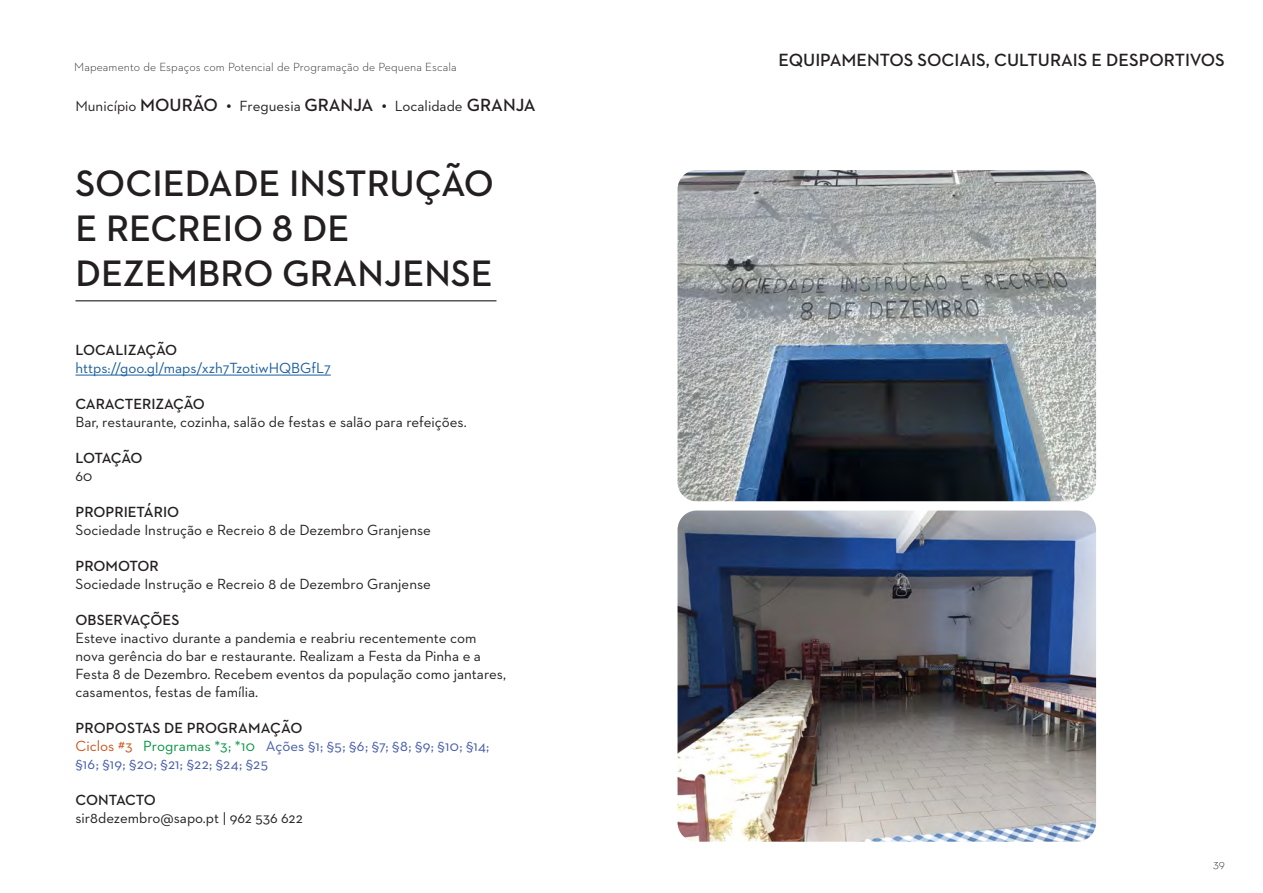
<style>
.page{position:relative;width:1263px;height:893px;background:#fff}
.page>*{position:absolute;margin:0;border:0;box-sizing:border-box;transform-origin:0 0}
.t1{font:600 37.5px/45px "Neutraface 2 Text";color:#231f20}
.t2{font:600 18px "Neutraface 2 Text";color:#231f20}
.t3{font:15px/18px "Neutraface 2 Text";color:#231f20}
.t4{font:15px/18px "Neutraface 2 Text";letter-spacing:.005em;color:#4259a7}
.t5{font:600 15px "Neutraface 2 Text";letter-spacing:-.005em;color:#231f20}
.t6{font:15px "Neutraface 2 Text";color:#175d9e}
.t7{font:600 15px "Neutraface 2 Text";letter-spacing:-.05em;color:#231f20}
.t8{font:300 12px "Neutraface 2 Text";letter-spacing:.01em;color:#231f20}
.s1{font-weight:600;font-size:18px}
.s2{font-weight:600;color:#231f20}
.s3{color:#ca5419}
.s4{color:#059341}
</style>
<div class="page">
<hr style="left:75px;top:301px;width:421px;height:1px;background:#000">
<hr style="left:75px;top:375px;width:256px;height:1px;background:#175d9e">
<img style="left:677px;top:170px;width:419px;height:331px">
<img style="left:677px;top:511px;width:419px;height:331px">
<p class="t8" style="left:74px;top:59px;width:384px">Mapeamento de Espaços com Potencial de Programação de Pequena Escala</p>
<p class="t2" style="left:778px;top:49px;width:448px">EQUIPAMENTOS SOCIAIS, CULTURAIS E DESPORTIVOS</p>
<p class="t3" style="left:75px;top:96px;width:462px">Município <span class="s1">MOURÃO •</span> Freguesia <span class="s1">GRANJA •</span> Localidade <span class="s1">GRANJA</span></p>
<h1 class="t1" style="left:75px;top:161px;width:420px">SOCIEDADE INSTRUÇÃO<br>E RECREIO 8 DE<br>DEZEMBRO GRANJENSE</h1>
<p class="t5" style="left:75px;top:340px;width:103px">LOCALIZAÇÃO</p>
<p class="t6" style="left:75px;top:359px;width:257px">https://goo.gl/maps/xzh7TzotiwHQBGfL7</p>
<p class="t5" style="left:75px;top:394px;width:131px">CARACTERIZAÇÃO</p>
<p class="t3" style="left:75px;top:413px;width:393px">Bar, restaurante, cozinha, salão de festas e salão para refeições.</p>
<p class="t7" style="left:75px;top:448px;width:69px">LOTAÇÃO</p>
<p class="t3" style="left:75px;top:467px;width:18px">60</p>
<p class="t5" style="left:75px;top:502px;width:105px">PROPRIETÁRIO</p>
<p class="t3" style="left:75px;top:521px;width:357px">Sociedade Instrução e Recreio 8 de Dezembro Granjense</p>
<p class="t5" style="left:75px;top:556px;width:85px">PROMOTOR</p>
<p class="t3" style="left:75px;top:575px;width:357px">Sociedade Instrução e Recreio 8 de Dezembro Granjense</p>
<p class="t5" style="left:75px;top:610px;width:105px">OBSERVAÇÕES</p>
<p class="t3" style="left:75px;top:629px;width:432px">Esteve inactivo durante a pandemia e reabriu recentemente com nova gerência do bar e restaurante. Realizam a Festa da Pinha e a Festa 8 de Dezembro. Recebem eventos da população como jantares, casamentos, festas de família.</p>
<p class="t4" style="left:75px;top:719px;width:415px"><span class="s2">PROPOSTAS DE PROGRAMAÇÃO<br></span><span class="s3">Ciclos #3</span> <span class="s4">Programas *3; *10</span> Ações §1; §5; §6; §7; §8; §9; §10; §14; §16; §19; §20; §21; §22; §24; §25</p>
<p class="t5" style="left:75px;top:790px;width:82px">CONTACTO</p>
<p class="t3" style="left:75px;top:809px;width:229px">sir8dezembro@sapo.pt | 962 536 622</p>
<p class="t8" style="left:1213px;top:857px;width:13px">39</p>
</div>
